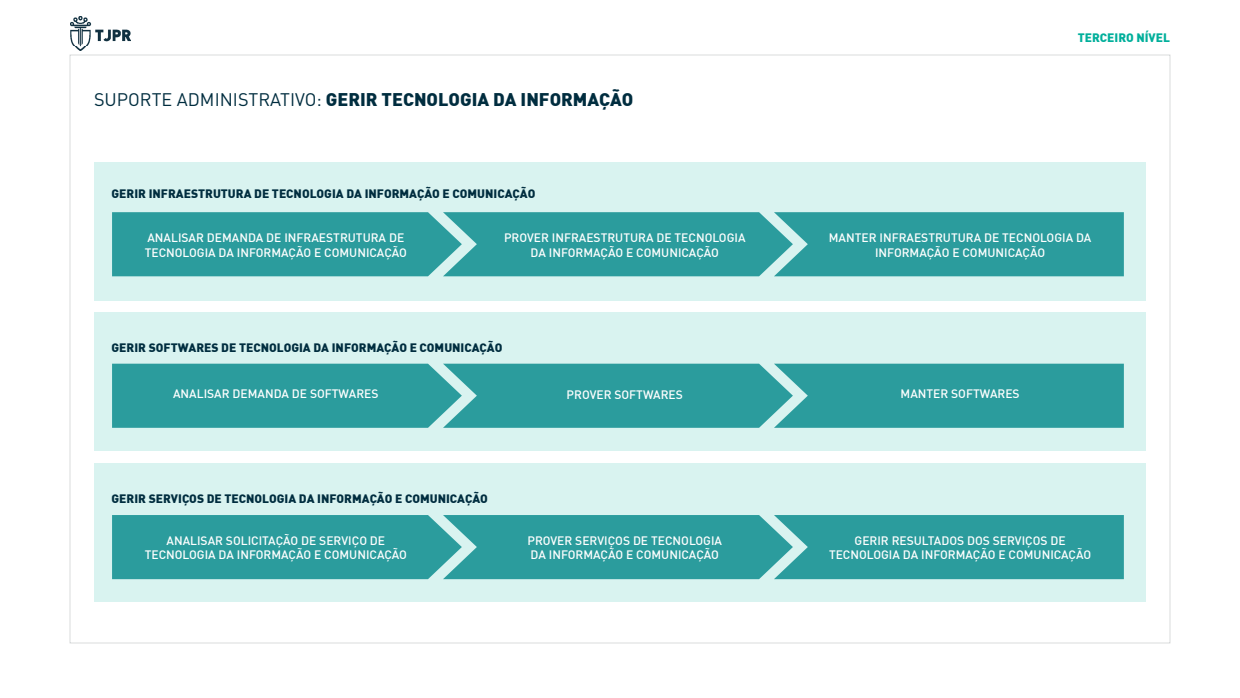
<style>
.page{position:relative;width:1240px;height:698px;background:#fff}
.page>*{position:absolute;margin:0;border:0;box-sizing:border-box;transform-origin:0 0}
.t1{font:900 18px "DIN";color:#002d3f}
.t2{font:500 12px/14.4px "DIN";color:#fff;text-align:center}
.t3{font:900 12px "DIN";color:#002d3f}
.t4{font:900 12px "DIN";color:#00af9b}
.s1{font-family:"DIN Pro";font-weight:400}
</style>
<div class="page">
<img style="left:70px;top:16px;width:61px;height:34px">
<div style="left:94px;top:162px;width:1052px;height:138px;background:#d9f3f0"></div>
<div style="left:94px;top:313px;width:1052px;height:138px;background:#d9f3f0"></div>
<div style="left:94px;top:463px;width:1052px;height:138px;background:#d9f3f0"></div>
<div style="left:112px;top:515px;width:1012px;height:64px;background:#2b9c9d"></div>
<div style="left:112px;top:212px;width:1012px;height:64px;background:#2b9c9d"></div>
<div style="left:112px;top:364px;width:1012px;height:64px;background:#2b9c9d"></div>
<h1 class="t1" style="left:94px;top:87px;width:541px"><span class="s1">SUPORTE ADMINISTRATIVO:</span> GERIR TECNOLOGIA DA INFORMAÇÃO</h1>
<p class="t3" style="left:112px;top:185px;width:425px">GERIR INFRAESTRUTURA DE TECNOLOGIA DA INFORMAÇÃO E COMUNICAÇÃO</p>
<p class="t2" style="left:145px;top:231px;width:264px;text-align:left">ANALISAR DEMANDA DE INFRAESTRUTURA DE<br>TECNOLOGIA DA INFORMAÇÃO E COMUNICAÇÃO</p>
<p class="t2" style="left:504px;top:231px;width:243px">PROVER INFRAESTRUTURA DE TECNOLOGIA<br>DA INFORMAÇÃO E COMUNICAÇÃO</p>
<p class="t3" style="left:112px;top:340px;width:392px">GERIR SOFTWARES DE TECNOLOGIA DA INFORMAÇÃO E COMUNICAÇÃO</p>
<p class="t2" style="left:173px;top:387px;width:207px">ANALISAR DEMANDA DE SOFTWARES</p>
<p class="t3" style="left:112px;top:491px;width:378px">GERIR SERVIÇOS DE TECNOLOGIA DA INFORMAÇÃO E COMUNICAÇÃO</p>
<p class="t2" style="left:567px;top:387px;width:118px">PROVER SOFTWARES</p>
<p class="t4" style="left:1078px;top:29px;width:94px">TERCEIRO NÍVEL</p>
<p class="t2" style="left:829px;top:230px;width:264px">MANTER INFRAESTRUTURA DE TECNOLOGIA DA<br>INFORMAÇÃO E COMUNICAÇÃO</p>
<p class="t2" style="left:901px;top:387px;width:121px">MANTER SOFTWARES</p>
<p class="t2" style="left:145px;top:533px;width:264px">ANALISAR SOLICITAÇÃO DE SERVIÇO DE<br>TECNOLOGIA DA INFORMAÇÃO E COMUNICAÇÃO</p>
<p class="t2" style="left:527px;top:533px;width:196px;text-align:left">PROVER SERVIÇOS DE TECNOLOGIA<br>DA INFORMAÇÃO E COMUNICAÇÃO</p>
<p class="t2" style="left:829px;top:533px;width:264px">GERIR RESULTADOS DOS SERVIÇOS DE<br>TECNOLOGIA DA INFORMAÇÃO E COMUNICAÇÃO</p>
</div>
